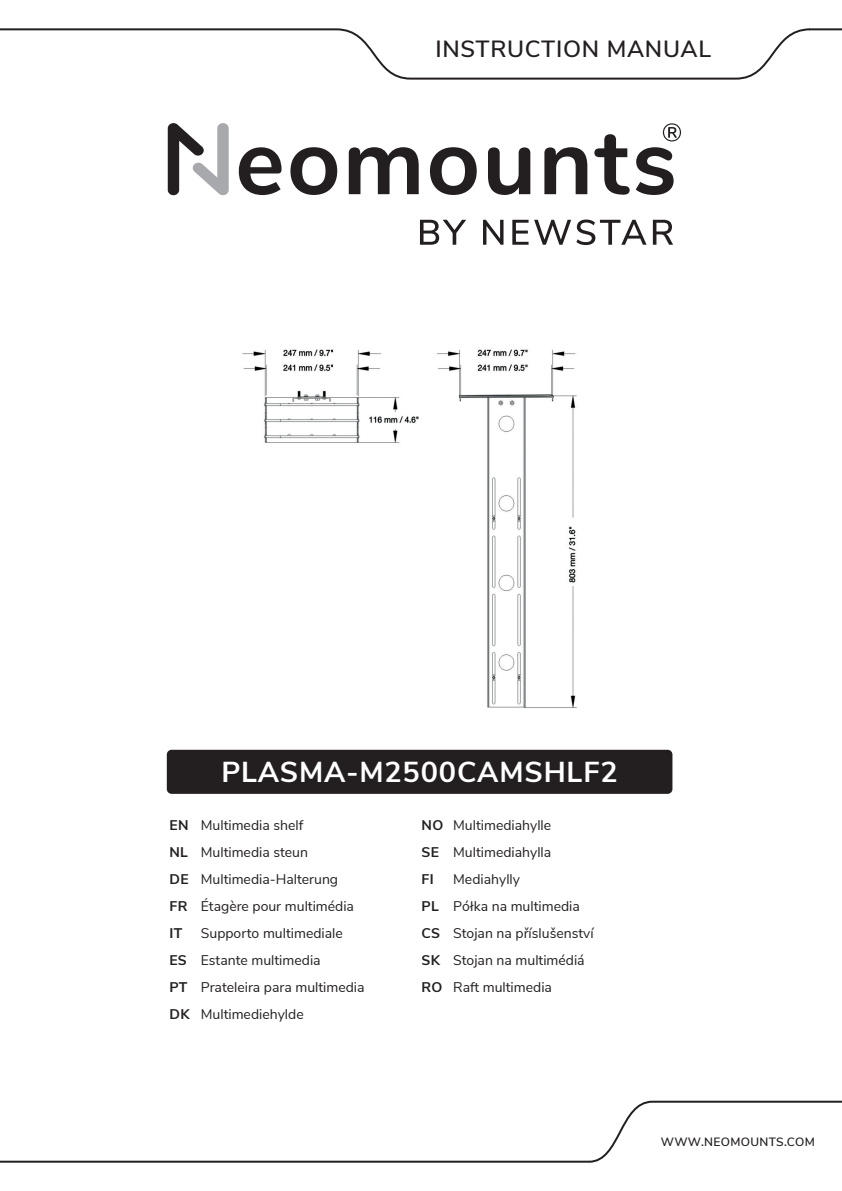
<style>
.page{position:relative;width:842px;height:1191px;background:#fff}
.page>*{position:absolute;margin:0;border:0;box-sizing:border-box;transform-origin:0 0}
.t1{font:700 28.8px "Nunito Sans";letter-spacing:.03em;color:#fff}
.t2{font:600 23.4px "Nunito Sans";letter-spacing:.03em;color:#231f20}
.t3{font:14px/27px "Nunito Sans";color:#231f20}
.t4{font:700 14px/27px "Nunito Sans";letter-spacing:.03em;color:#231f20}
.t5{font:600 12px "Nunito Sans";letter-spacing:.03em;color:#231f20}
</style>
<div class="page">
<svg style="left:0;top:1100px;width:842px;height:63px"></svg>
<svg style="left:0;top:28px;width:842px;height:52px"></svg>
<svg style="left:636px;top:147px;width:38px;height:48px"></svg>
<svg style="left:663px;top:123px;width:18px;height:18px"></svg>
<svg style="left:168px;top:123px;width:61px;height:72px"></svg>
<svg style="left:349px;top:147px;width:70px;height:47px"></svg>
<svg style="left:290px;top:147px;width:47px;height:48px"></svg>
<svg style="left:430px;top:147px;width:47px;height:48px"></svg>
<svg style="left:594px;top:134px;width:36px;height:61px"></svg>
<svg style="left:544px;top:147px;width:43px;height:47px"></svg>
<svg style="left:488px;top:147px;width:42px;height:48px"></svg>
<svg style="left:239px;top:147px;width:43px;height:48px"></svg>
<svg style="left:420px;top:219px;width:253px;height:26px"></svg>
<div style="left:168px;top:750px;width:504px;height:43px;background:#231f20;border-radius:4px"></div>
<div style="left:167px;top:750px;width:505px;height:44px;border:1px solid #231f20;border-radius:4px"></div>
<img style="left:242px;top:349px;width:335px;height:359px">
<h2 class="t2" style="left:435px;top:32px;width:277px">INSTRUCTION MANUAL</h2>
<h1 class="t1" style="left:221px;top:750px;width:398px">PLASMA-M2500CAMSHLF2</h1>
<p class="t4" style="left:169px;top:810px;width:22px">EN<br>NL<br>DE<br>FR<br>IT<br>ES<br>PT<br>DK</p>
<p class="t4" style="left:421px;top:810px;width:23px">NO<br>SE<br>FI<br>PL<br>CS<br>SK<br>RO</p>
<p class="t3" style="left:201px;top:810px;width:165px">Multimedia shelf<br>Multimedia steun<br>Multimedia-Halterung<br>Étagère pour multimédia<br>Supporto multimediale<br>Estante multimedia<br>Prateleira para multimedia<br>Multimediehylde</p>
<p class="t3" style="left:453px;top:810px;width:142px">Multimediahylle<br>Multimediahylla<br>Mediahylly<br>Półka na multimedia<br>Stojan na příslušenství<br>Stojan na multimédiá<br>Raft multimedia</p>
<p class="t5" style="left:661px;top:1133px;width:156px">WWW.NEOMOUNTS.COM</p>
</div>
